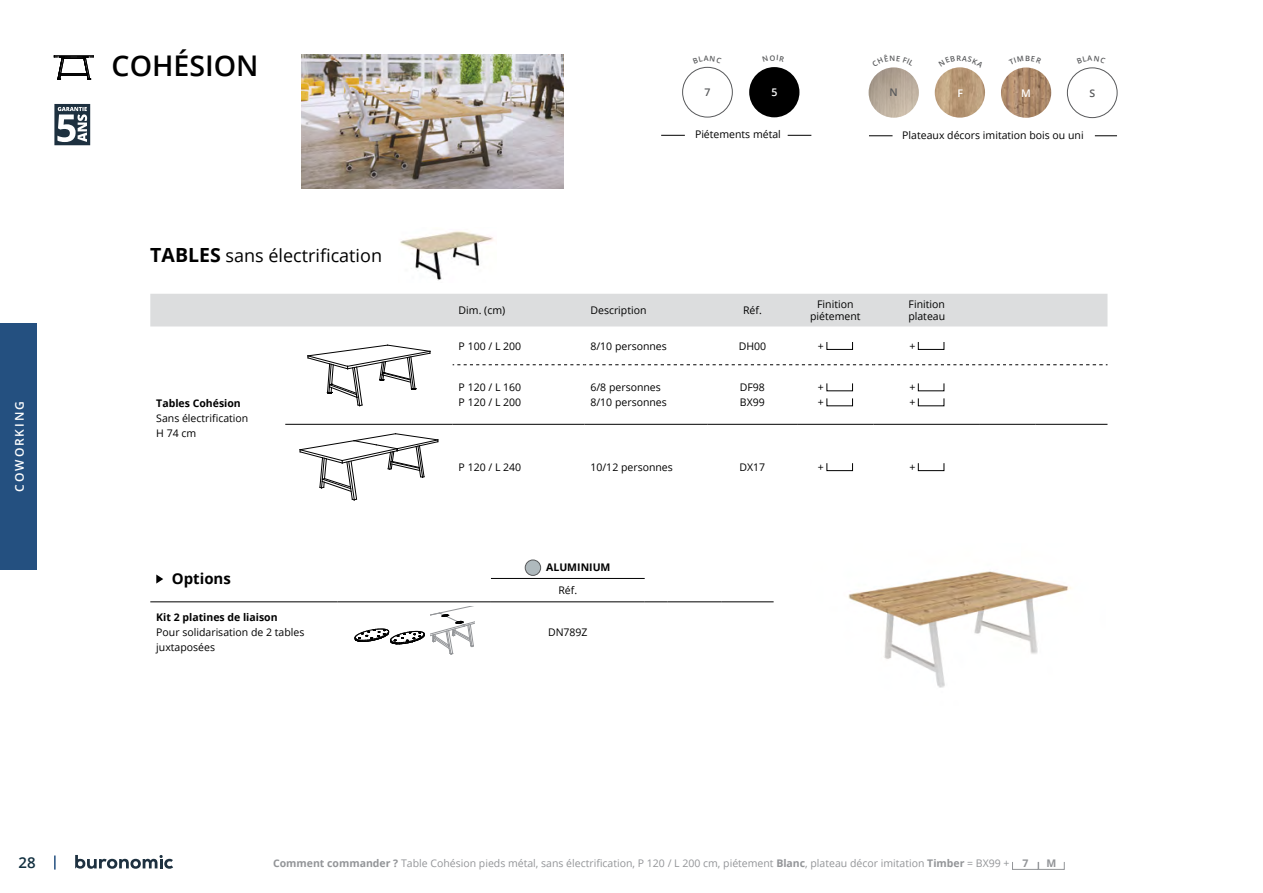
<style>
.page{position:relative;width:1263px;height:893px;background:#fff}
.page>*{position:absolute;margin:0;border:0;box-sizing:border-box;transform-origin:0 0}
.Titre_Gamme_Haut_de{font:600 28.5px "Open Sans";color:#000}
.Titre_cap_Chapeau_Ta{font:18px "Open Sans";color:#000}
.t1{font:700 15px "Open Sans";color:#000}
.t2{font:600 15px "Open Sans";color:#112f3f}
.t3{font:600 12px "Open Sans";letter-spacing:.16em;color:#fff}
.contenu_tableau{font:10.5px "Open Sans";color:#000}
.Pied_de_page{font:10.5px "Open Sans";color:#939598}
.Titre_tableau{font:10.5px/15px "Open Sans";color:#000}
.Légende_décors{font:10.5px "Open Sans";color:#000}
.Titre_tableau-2{font:700 10.5px "Open Sans";color:#000}
.Reférence_finition_p{font:600 10.5px "Open Sans";color:#58595b}
.Reférence_finition_p-2{font:600 10.5px "Open Sans";color:#fff}
.Pied_de_page-2{font:700 10.5px "Open Sans";color:#939598}
.s1{font-weight:700;font-size:19.5px}
.s2{font-weight:700}
</style>
<div class="page">
<svg style="left:75px;top:855px;width:98px;height:14px"></svg>
<svg style="left:54px;top:855px;width:2px;height:15px"></svg>
<div style="left:0;top:323px;width:36px;height:247px;background:#245080"></div>
<div style="left:1012px;top:862px;width:26px;height:8px;border:1px solid #939598"></div>
<div style="left:1038px;top:862px;width:26px;height:8px;border:1px solid #939598"></div>
<hr style="left:54px;top:55px;width:39px;height:1px;background:#000">
<svg style="left:54px;top:56px;width:40px;height:24px"></svg>
<div style="left:150px;top:294px;width:957px;height:32px;background:#dcddde"></div>
<hr style="left:285px;top:424px;width:168px;height:1px;background:#000">
<hr style="left:453px;top:424px;width:131px;height:1px;background:#000">
<hr style="left:584px;top:424px;width:124px;height:1px;background:#000">
<hr style="left:708px;top:424px;width:89px;height:1px;background:#000">
<hr style="left:797px;top:424px;width:77px;height:1px;background:#000">
<hr style="left:874px;top:424px;width:106px;height:1px;background:#000">
<hr style="left:980px;top:424px;width:55px;height:1px;background:#000">
<hr style="left:1035px;top:424px;width:72px;height:1px;background:#000">
<svg style="left:453px;top:364px;width:654px;height:1px"></svg>
<svg style="left:308px;top:345px;width:123px;height:61px"></svg>
<div style="left:827px;top:342px;width:26px;height:8px;border:1px solid #000"></div>
<div style="left:918px;top:342px;width:26px;height:8px;border:1px solid #000"></div>
<svg style="left:300px;top:433px;width:139px;height:67px"></svg>
<div style="left:827px;top:463px;width:26px;height:8px;border:1px solid #000"></div>
<div style="left:918px;top:463px;width:26px;height:8px;border:1px solid #000"></div>
<img style="left:302px;top:54px;width:262px;height:135px">
<svg style="left:54px;top:104px;width:36px;height:41px"></svg>
<img style="left:400px;top:231px;width:94px;height:50px">
<hr style="left:491px;top:578px;width:154px;height:1px;background:#000">
<hr style="left:150px;top:602px;width:187px;height:1px;background:#000">
<hr style="left:337px;top:602px;width:154px;height:1px;background:#000">
<hr style="left:491px;top:602px;width:154px;height:1px;background:#000">
<svg style="left:645px;top:602px;width:23px;height:1px"></svg>
<hr style="left:668px;top:602px;width:53px;height:1px;background:#000">
<hr style="left:721px;top:602px;width:53px;height:1px;background:#000">
<svg style="left:156px;top:574px;width:7px;height:10px"></svg>
<div style="left:525px;top:560px;width:16px;height:15px;background:#afb9bd;border-radius:50%"></div>
<div style="left:525px;top:560px;width:16px;height:15px;border:1px solid #58595b;border-radius:50%"></div>
<svg style="left:355px;top:629px;width:70px;height:15px"></svg>
<svg style="left:431px;top:606px;width:43px;height:48px"></svg>
<img style="left:848px;top:571px;width:223px;height:117px">
<img style="left:868px;top:67px;width:51px;height:51px;border-radius:25px">
<div style="left:1067px;top:68px;width:50px;height:50px;border:1px solid #58595b;border-radius:50%"></div>
<img style="left:935px;top:67px;width:50px;height:51px;border-radius:25px">
<img style="left:1001px;top:67px;width:50px;height:51px;border-radius:25px">
<svg style="left:869px;top:136px;width:23px;height:1px"></svg>
<svg style="left:1095px;top:136px;width:22px;height:1px"></svg>
<div style="left:682px;top:67px;width:51px;height:50px;border:1px solid #58595b;border-radius:50%"></div>
<div style="left:749px;top:67px;width:50px;height:50px;background:#000;border-radius:50%"></div>
<svg style="left:788px;top:135px;width:23px;height:1px"></svg>
<svg style="left:661px;top:135px;width:24px;height:1px"></svg>
<p class="t3" style="left:11px;top:492px;width:92px;rotate:-90deg">COWORKING</p>
<p class="Titre_Gamme_Haut_de" style="left:112px;top:46px;width:148px">COHÉSION</p>
<p class="Titre_cap_Chapeau_Ta" style="left:150px;top:243px;width:233px"><span class="s1">TABLES</span> sans électrification</p>
<p class="Titre_tableau-2" style="left:156px;top:396px;width:86px">Tables Cohésion</p>
<p class="contenu_tableau" style="left:156px;top:411px;width:94px">Sans électrification</p>
<p class="contenu_tableau" style="left:156px;top:426px;width:41px">H 74 cm</p>
<p class="t1" style="left:172px;top:567px;width:61px">Options</p>
<p class="Reférence_finition_p" style="left:704px;top:85px;width:8px">7</p>
<p class="Reférence_finition_p-2" style="left:771px;top:85px;width:8px">5</p>
<p class="Légende_décors" style="left:695px;top:127px;width:87px">Piétements métal</p>
<p class="Reférence_finition_p" style="left:890px;top:85px;width:10px">N</p>
<p class="Reférence_finition_p" style="left:1089px;top:86px;width:7px">S</p>
<p class="Reférence_finition_p-2" style="left:957px;top:86px;width:7px">F</p>
<p class="Reférence_finition_p-2" style="left:1021px;top:86px;width:11px">M</p>
<p class="Légende_décors" style="left:902px;top:128px;width:183px">Plateaux décors imitation bois ou uni</p>
<p class="Titre_tableau" style="left:459px;top:303px;width:48px">Dim. (cm)</p>
<p class="Titre_tableau" style="left:590px;top:303px;width:58px">Description</p>
<p class="Titre_tableau" style="left:743px;top:303px;width:20px">Réf.</p>
<p class="Titre_tableau" style="left:817px;top:296px;width:38px">Finition</p>
<p class="Titre_tableau" style="left:810px;top:309px;width:52px">piétement</p>
<p class="Titre_tableau" style="left:909px;top:296px;width:38px">Finition</p>
<p class="Titre_tableau" style="left:908px;top:309px;width:38px">plateau</p>
<p class="contenu_tableau" style="left:459px;top:339px;width:64px">P 100 / L 200</p>
<p class="contenu_tableau" style="left:590px;top:339px;width:78px">8/10 personnes</p>
<p class="contenu_tableau" style="left:739px;top:339px;width:29px">DH00</p>
<p class="Titre_tableau" style="left:818px;top:338px;width:8px">+</p>
<p class="Titre_tableau" style="left:909px;top:338px;width:8px">+</p>
<p class="contenu_tableau" style="left:459px;top:380px;width:64px">P 120 / L 160</p>
<p class="contenu_tableau" style="left:459px;top:395px;width:64px">P 120 / L 200</p>
<p class="contenu_tableau" style="left:590px;top:380px;width:72px">6/8 personnes</p>
<p class="contenu_tableau" style="left:590px;top:395px;width:78px">8/10 personnes</p>
<p class="contenu_tableau" style="left:740px;top:380px;width:27px">DF98</p>
<p class="contenu_tableau" style="left:740px;top:395px;width:26px">BX99</p>
<p class="Titre_tableau" style="left:818px;top:379px;width:8px">+</p>
<p class="Titre_tableau" style="left:818px;top:394px;width:8px">+</p>
<p class="Titre_tableau" style="left:909px;top:379px;width:8px">+</p>
<p class="Titre_tableau" style="left:909px;top:394px;width:8px">+</p>
<p class="contenu_tableau" style="left:459px;top:460px;width:64px">P 120 / L 240</p>
<p class="contenu_tableau" style="left:590px;top:460px;width:84px">10/12 personnes</p>
<p class="contenu_tableau" style="left:739px;top:460px;width:27px">DX17</p>
<p class="Titre_tableau" style="left:818px;top:459px;width:8px">+</p>
<p class="Titre_tableau" style="left:909px;top:459px;width:8px">+</p>
<p class="Titre_tableau-2" style="left:546px;top:560px;width:66px">ALUMINIUM</p>
<p class="Titre_tableau" style="left:558px;top:583px;width:20px">Réf.</p>
<p class="Titre_tableau-2" style="left:156px;top:609px;width:123px">Kit 2 platines de liaison</p>
<p class="Titre_tableau" style="left:156px;top:624px;width:150px">Pour solidarisation de 2 tables juxtaposées</p>
<p class="Titre_tableau" style="left:548px;top:624px;width:41px">DN789Z</p>
<h3 class="t2" style="left:18px;top:852px;width:19px">28</h3>
<p class="Pied_de_page" style="left:273px;top:856px;width:738px"><span class="s2">Comment commander ?</span> Table Cohésion pieds métal, sans électrification, P 120 / L 200 cm, piétement <span class="s2">Blanc</span>, plateau décor imitation <span class="s2">Timber</span> = BX99 +</p>
<p class="Pied_de_page-2" style="left:1022px;top:855px;width:7px">7</p>
<p class="Pied_de_page-2" style="left:1046px;top:855px;width:11px">M</p>
</div>
